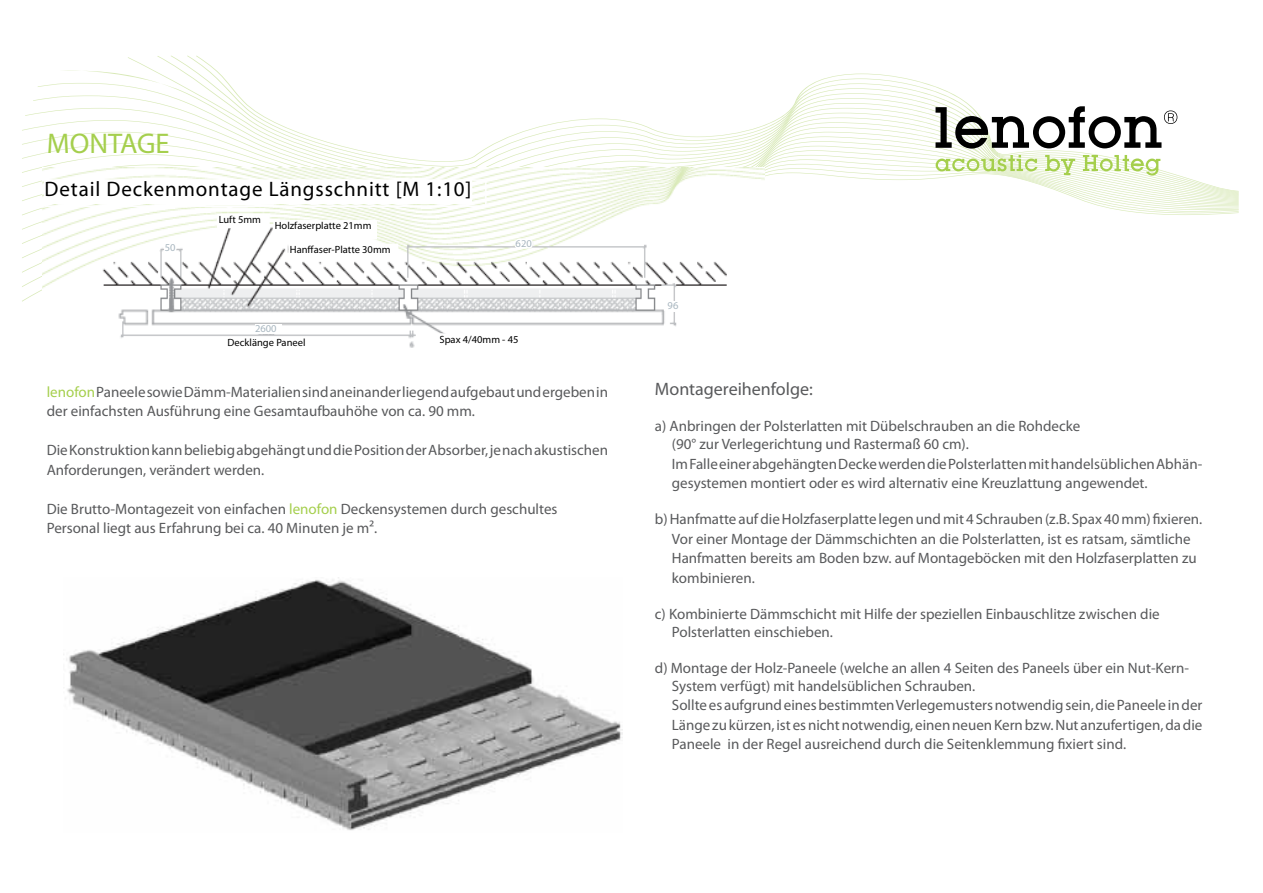
<style>
.page{position:relative;width:1263px;height:893px;background:#fff}
.page>*{position:absolute;margin:0;border:0;box-sizing:border-box;transform-origin:0 0}
.t1{font:28.5px "Myriad Pro";color:#a5cf4d}
.t2{font:21px "Myriad Pro";letter-spacing:.04em;color:#000}
.t3{font:18px "Myriad Pro";color:#58595b}
.t4{font:15px/19.5px "Myriad Pro";color:#58595b}
.t5{font:10.5px "Myriad Pro";color:#000}
.t6{font:10.5px "Myriad Pro";color:#a8b6bf}
.s1{color:#a5cf4d}
</style>
<div class="page">
<svg style="left:22px;top:205px;width:1217px;height:11px"></svg>
<svg style="left:196px;top:56px;width:775px;height:124px"></svg>
<img style="left:65px;top:579px;width:557px;height:252px">
<svg style="left:935px;top:106px;width:304px;height:96px"></svg>
<img style="left:43px;top:167px;width:721px;height:181px">
<div style="left:227px;top:338px;width:114px;height:13px;background:#fff"></div>
<div style="left:255px;top:324px;width:27px;height:10px;background:#fff"></div>
<div style="left:439px;top:334px;width:116px;height:14px;background:#fff"></div>
<div style="left:668px;top:301px;width:14px;height:10px;background:#fff"></div>
<svg style="left:512px;top:237px;width:22px;height:15px"></svg>
<div style="left:45px;top:179px;width:442px;height:28px;border:2px solid #fff"></div>
<div style="left:45px;top:180px;width:427px;height:23px;background:#fff"></div>
<svg style="left:43px;top:144px;width:53px;height:56px"></svg>
<svg style="left:105px;top:141px;width:368px;height:166px"></svg>
<h1 class="t1" style="left:47px;top:125px;width:124px">MONTAGE</h1>
<h2 class="t2" style="left:45px;top:176px;width:428px">Detail Deckenmontage Längsschnitt [M 1:10]</h2>
<p class="t6" style="left:165px;top:241px;width:12px">50</p>
<p class="t5" style="left:219px;top:213px;width:44px">Luft 5mm</p>
<p class="t5" style="left:275px;top:219px;width:98px">Holzfaserplatte 21mm</p>
<p class="t5" style="left:290px;top:243px;width:102px">Hanffaser-Platte 30mm</p>
<p class="t6" style="left:255px;top:322px;width:23px">2600</p>
<p class="t6" style="left:516px;top:237px;width:18px">620</p>
<p class="t5" style="left:227px;top:336px;width:80px">Decklänge Paneel</p>
<p class="t5" style="left:439px;top:333px;width:81px">Spax 4/40mm - 45</p>
<p class="t4" style="left:47px;top:382px;width:563px"><span class="s1">lenofon</span> Paneele sowie Dämm-Materialien sind aneinander liegend aufgebaut und ergeben in der einfachsten Ausführung eine Gesamtaufbauhöhe von ca. 90 mm.</p>
<p class="t4" style="left:47px;top:440px;width:563px">Die Konstruktion kann beliebig abgehängt und die Position der Absorber, je nach akustischen<br>Anforderungen, verändert werden.</p>
<p class="t4" style="left:47px;top:499px;width:512px">Die Brutto-Montagezeit von einfachen <span class="s1">lenofon</span> Deckensystemen durch geschultes<br>Personal liegt aus Erfahrung bei ca. 40 Minuten je m².</p>
<p class="t6" style="left:668px;top:299px;width:12px">96</p>
<p class="t3" style="left:655px;top:378px;width:159px">Montagereihenfolge:</p>
<p class="t4" style="left:672px;top:417px;width:410px;line-height:18px;text-indent:-17px">a) Anbringen der Polsterlatten mit Dübelschrauben an die Rohdecke (90° zur Verlegerichtung und Rastermaß 60 cm).</p>
<p class="t4" style="left:672px;top:454px;width:532px">Im Falle einer abgehängten Decke werden die Polsterlatten mit handelsüblichen Abhän&shy;gesystemen montiert oder es wird alternativ eine Kreuzlattung angewendet.</p>
<p class="t4" style="left:672px;top:509px;width:532px;text-indent:-17px">b) Hanfmatte auf die Holzfaserplatte legen und mit 4 Schrauben (z.B. Spax 40 mm) fixieren.<br>Vor einer Montage der Dämmschichten an die Polsterlatten, ist es ratsam, sämtliche Hanfmatten bereits am Boden bzw. auf Montageböcken mit den Holzfaserplatten zu kombinieren.</p>
<p class="t4" style="left:672px;top:605px;width:489px;line-height:18px;text-indent:-17px">c) Kombinierte Dämmschicht mit Hilfe der speziellen Einbauschlitze zwischen die<br>Polsterlatten einschieben.</p>
<p class="t4" style="left:672px;top:659px;width:519px;line-height:18px;text-indent:-17px">d) Montage der Holz-Paneele (welche an allen 4 Seiten des Paneels über ein Nut-Kern-<br>System verfügt) mit handelsüblichen Schrauben.</p>
<p class="t4" style="left:672px;top:695px;width:532px;text-align:justify">Sollte es aufgrund eines bestimmten Verlegemusters notwendig sein, die Paneele in der Länge zu kürzen, ist es nicht notwendig, einen neuen Kern bzw. Nut anzufertigen, da die Paneele in der Regel ausreichend durch die Seitenklemmung fixiert sind.</p>
</div>
